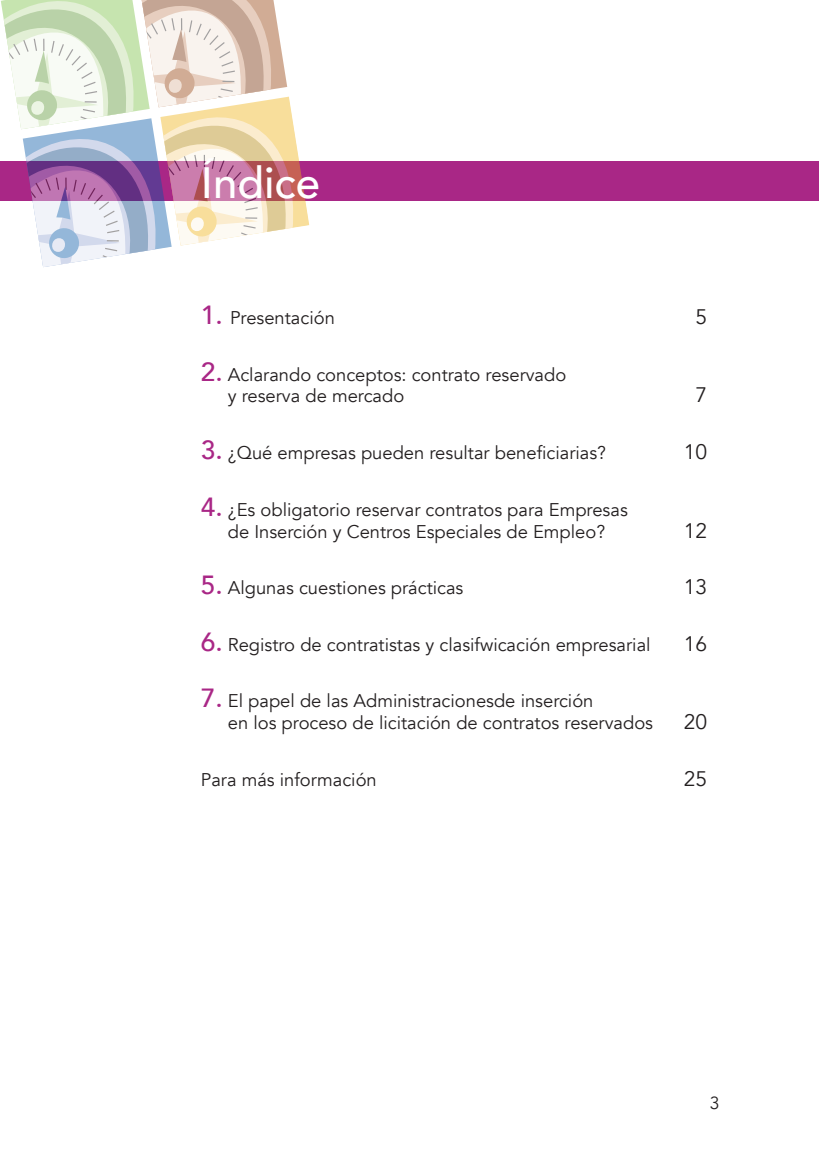
<style>
.page{position:relative;width:819px;height:1166px;background:#fff}
.page>*{position:absolute;margin:0;border:0;box-sizing:border-box;transform-origin:0 0}
.t1{font:500 43.75px "Avenir";color:#fff}
.t2{font:21px "Avenir";color:#231f20}
.t3{font:18.38px/21.9px "Avenir";color:#231f20}
.t4{font:17.5px "Avenir";color:#231f20}
.s1{font-weight:500;font-size:26.25px;color:#a92786}
</style>
<div class="page">
<div style="left:0;top:162px;width:819px;height:39px;background:#a92786"></div>
<svg style="left:1px;top:0;width:308px;height:267px"></svg>
<p class="t1" style="left:201px;top:144px;width:121px">Índice</p>
<p class="t3" style="left:201px;top:307px;width:136px"><span class="s1">1.</span> Presentación</p>
<p class="t2" style="left:695px;top:304px;width:13px">5</p>
<p class="t3" style="left:228px;top:364px;width:340px;text-indent:-27px"><span class="s1">2.</span> Aclarando conceptos: contrato reservado y reserva de mercado</p>
<p class="t2" style="left:695px;top:383px;width:13px">7</p>
<p class="t3" style="left:201px;top:442px;width:407px"><span class="s1">3.</span> ¿Qué empresas pueden resultar beneficiarias?</p>
<p class="t2" style="left:683px;top:439px;width:25px">10</p>
<p class="t3" style="left:201px;top:499px;width:428px;text-align:center"><span class="s1">4.</span> ¿Es obligatorio reservar contratos para Empresas de Inserción y Centros Especiales de Empleo?</p>
<p class="t2" style="left:683px;top:518px;width:25px">12</p>
<p class="t3" style="left:201px;top:577px;width:264px"><span class="s1">5.</span> Algunas cuestiones prácticas</p>
<p class="t2" style="left:683px;top:574px;width:25px">13</p>
<p class="t3" style="left:201px;top:634px;width:451px"><span class="s1">6.</span> Registro de contratistas y clasifwicación empresarial</p>
<p class="t2" style="left:683px;top:631px;width:25px">16</p>
<p class="t3" style="left:228px;top:690px;width:427px;text-indent:-27px"><span class="s1">7.</span> El papel de las Administracionesde inserción<br>en los proceso de licitación de contratos reservados</p>
<p class="t2" style="left:683px;top:709px;width:25px">20</p>
<p class="t3" style="left:201px;top:769px;width:177px">Para más información</p>
<p class="t2" style="left:683px;top:766px;width:25px">25</p>
<p class="t4" style="left:710px;top:1092px;width:11px">3</p>
</div>
